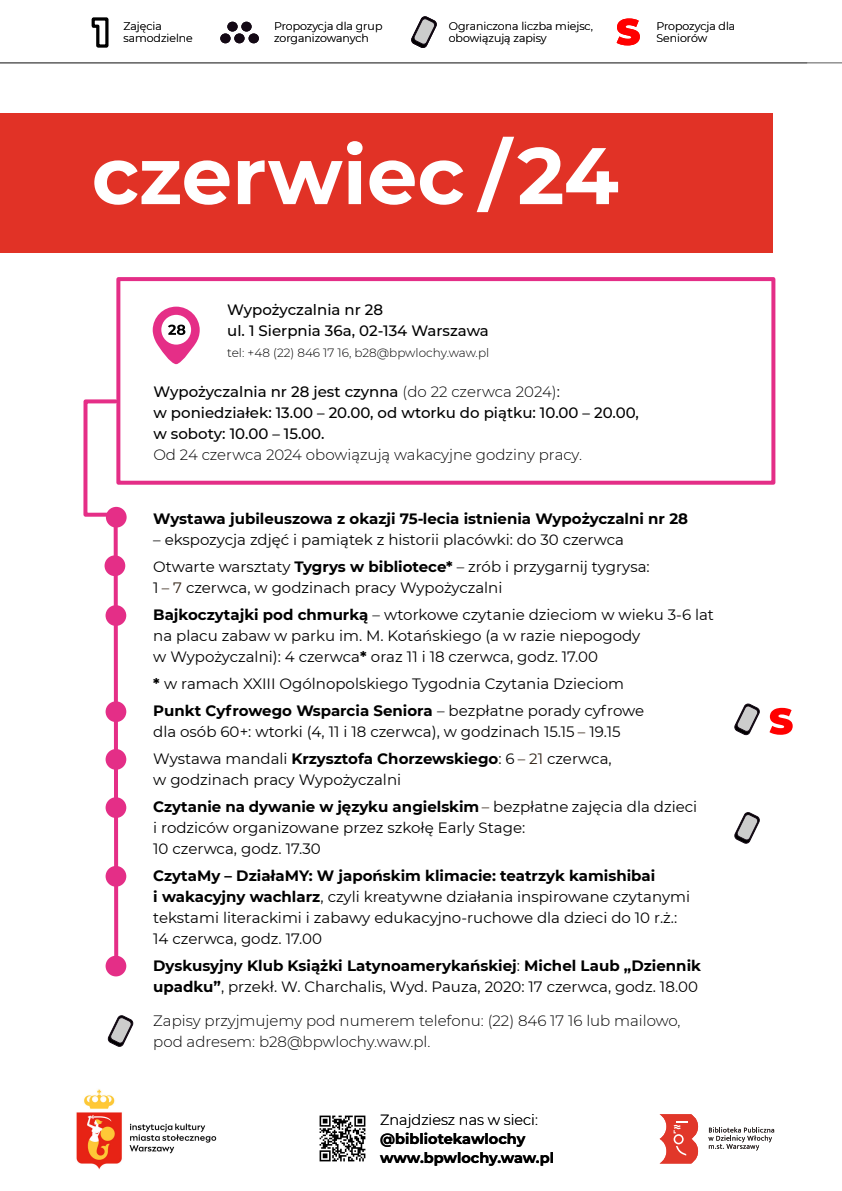
<style>
.page{position:relative;width:842px;height:1191px;background:#fff}
.page>*{position:absolute;margin:0;border:0;box-sizing:border-box;transform-origin:0 0}
.t1{font:700 80px "Montserrat";color:#fff}
.t2{font:15px/27px "Montserrat";color:#000}
.t3{font:700 15px/21px "Montserrat";color:#000}
.t4{font:500 15px/21px "Montserrat";color:#000}
.t5{font:300 15px/21px "Montserrat";color:#000}
.t6{font:700 14.6px/18.9px "Montserrat";color:#000}
.t7{font:300 14.6px "Montserrat";color:#000}
.t8{font:300 12px "Montserrat";color:#000}
.t9{font:300 11px/12px "Montserrat";color:#000}
.s1{font-weight:300}
.s2{font-weight:400}
.s3{font-weight:700}
.s4{color:#302013}
</style>
<div class="page">
<div style="left:0;top:113px;width:773px;height:139px;background:#e13226"></div>
<img style="left:319px;top:1115px;width:47px;height:47px">
<img style="left:76px;top:1089px;width:141px;height:81px">
<svg style="left:660px;top:1114px;width:38px;height:49px"></svg>
<svg style="left:708px;top:1127px;width:66px;height:23px"></svg>
<svg style="left:153px;top:307px;width:47px;height:57px"></svg>
<hr style="left:0;top:63px;width:842px;height:1px;background:#595959">
<svg style="left:91px;top:17px;width:18px;height:31px"></svg>
<div style="left:227px;top:22px;width:11px;height:10px;background:#140915;border-radius:50%"></div>
<div style="left:241px;top:22px;width:11px;height:10px;background:#140915;border-radius:50%"></div>
<div style="left:234px;top:33px;width:11px;height:10px;background:#140915;border-radius:50%"></div>
<div style="left:220px;top:33px;width:11px;height:10px;background:#140915;border-radius:50%"></div>
<div style="left:249px;top:33px;width:10px;height:10px;background:#140915;border-radius:50%"></div>
<svg style="left:411px;top:16px;width:26px;height:32px"></svg>
<svg style="left:617px;top:18px;width:23px;height:27px"></svg>
<div style="left:106px;top:507px;width:21px;height:20px;background:#e52e87;border-radius:50%"></div>
<svg style="left:83px;top:399px;width:37px;height:570px"></svg>
<div style="left:105px;top:555px;width:20px;height:21px;background:#e42e87;border-radius:50%"></div>
<div style="left:106px;top:605px;width:20px;height:21px;background:#e42e87;border-radius:50%"></div>
<div style="left:106px;top:749px;width:20px;height:20px;background:#e42e87;border-radius:50%"></div>
<div style="left:106px;top:797px;width:20px;height:21px;background:#e42e87;border-radius:50%"></div>
<div style="left:106px;top:866px;width:20px;height:20px;background:#e42e87;border-radius:50%"></div>
<div style="left:106px;top:955px;width:20px;height:21px;background:#e42e87;border-radius:50%"></div>
<div style="left:106px;top:701px;width:20px;height:21px;background:#e42e87;border-radius:50%"></div>
<svg style="left:734px;top:703px;width:26px;height:33px"></svg>
<svg style="left:734px;top:812px;width:26px;height:32px"></svg>
<svg style="left:107px;top:1015px;width:26px;height:32px"></svg>
<svg style="left:769px;top:708px;width:24px;height:27px"></svg>
<div style="left:116px;top:277px;width:659px;height:208px;border:4px solid #e42e87"></div>
<p class="t9" style="left:274px;top:20px;width:110px">Propozycja dla grup zorganizowanych</p>
<p class="t9" style="left:449px;top:20px;width:146px">Ograniczona liczba miejsc, obowiązują zapisy</p>
<p class="t9" style="left:123px;top:20px;width:71px">Zajęcia samodzielne</p>
<p class="t9" style="left:656px;top:20px;width:80px">Propozycja dla<br>Seniorów</p>
<h1 class="t1" style="left:92px;top:127px;width:528px">czerwiec /24</h1>
<p class="t4" style="left:227px;top:299px;width:263px">Wypożyczalnia nr 28<br>ul. 1 Sierpnia 36a, 02-134 Warszawa</p>
<p class="t8" style="left:227px;top:346px;width:263px">tel: +48 (22) 846 17 16, b28@bpwlochy.waw.pl</p>
<p class="t4" style="left:153px;top:381px;width:487px">Wypożyczalnia nr 28 jest czynna <span class="s1">(do 22 czerwca 2024)</span><span class="s2">:<br></span>w poniedziałek: 13.00 – 20.00, od wtorku do piątku: 10.00 – 20.00, w soboty: 10.00 – 15.00.</p>
<p class="t5" style="left:153px;top:444px;width:430px">Od 24 czerwca 2024 obowiązują wakacyjne godziny pracy.</p>
<p class="t3" style="left:153px;top:507px;width:536px">Wystawa jubileuszowa z okazji 75-lecia istnienia Wypożyczalni nr 28</p>
<p class="t2" style="left:153px;top:525px;width:498px">– ekspozycja zdjęć i pamiątek z historii placówki: do 30 czerwca<br>Otwarte warsztaty <span class="s3">Tygrys w bibliotece*</span> – zrób i przygarnij tygrysa:</p>
<p class="t2" style="left:153px;top:573px;width:562px">1 <span class="s4">– 7</span> czerwca, w godzinach pracy Wypożyczalni<br><span class="s3">Bajkoczytajki pod chmurką</span> – wtorkowe czytanie dzieciom w wieku 3-6 lat</p>
<p class="t2" style="left:153px;top:624px;width:489px;line-height:21px">na placu zabaw w parku im. M. Kotańskiego (a w razie niepogody w Wypożyczalni): 4 czerwca<span class="s3">*</span> oraz 11 i 18 czerwca, godz. 17.00</p>
<p class="t2" style="left:153px;top:669px;width:492px"><span class="s3">*</span> w ramach XXIII Ogólnopolskiego Tygodnia Czytania Dzieciom<br><span class="s3">Punkt Cyfrowego Wsparcia Seniora</span> – bezpłatne porady cyfrowe</p>
<p class="t2" style="left:153px;top:717px;width:469px">dla osób 60+: wtorki (4, 11 i 18 czerwca), w godzinach 15.15 <span class="s4">–</span> 19.15<br>Wystawa mandali <span class="s3">Krzysztofa Chorzewskiego</span>: 6 <span class="s4">– 21</span> czerwca,</p>
<p class="t2" style="left:153px;top:765px;width:545px">w godzinach pracy Wypożyczalni<br><span class="s3">Czytanie na dywanie w języku angielskim</span> <span class="s4">–</span> bezpłatne zajęcia dla dzieci</p>
<p class="t2" style="left:153px;top:816px;width:373px;line-height:21px">i rodziców organizowane przez szkołę Early Stage:<br>10 czerwca, godz. 17.30</p>
<p class="t2" style="left:153px;top:864px;width:538px;line-height:21px"><span class="s3">CzytaMy – DziałaMY: W japońskim klimacie: teatrzyk kamishibai<br>i wakacyjny wachlarz</span>, czyli kreatywne działania inspirowane czytanymi tekstami literackimi i zabawy edukacyjno-ruchowe dla dzieci do 10 r.ż.:<br>14 czerwca, godz. 17.00</p>
<p class="t3" style="left:153px;top:954px;width:549px">Dyskusyjny Klub Książki Latynoamerykańskiej<span class="s2">:</span> Michel Laub „Dziennik upadku”<span class="s2">, przekł. W. Charchalis, Wyd. Pauza, 2020: 17 czerwca, godz. 18.00</span></p>
<p class="t5" style="left:153px;top:1009px;width:529px">Zapisy przyjmujemy pod numerem telefonu: (22) 846 17 16 lub mailowo, pod adresem: b28@bpwlochy.waw.pl.</p>
<p class="t7" style="left:380px;top:1110px;width:159px">Znajdziesz nas w sieci:</p>
<p class="t6" style="left:380px;top:1129px;width:175px">@bibliotekawlochy www.bpwlochy.waw.pl</p>
</div>
